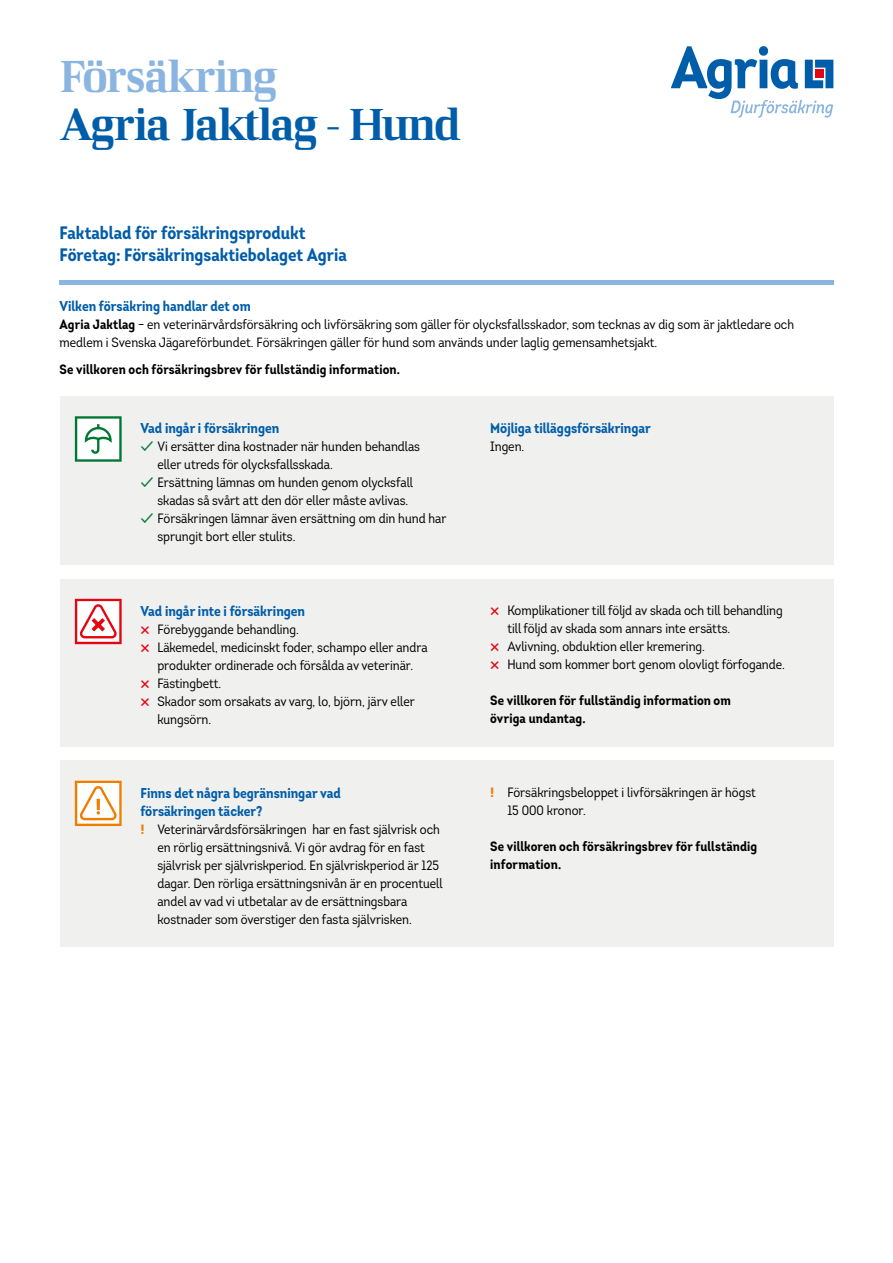
<style>
.page{position:relative;width:893px;height:1263px;background:#fff}
.page>*{position:absolute;margin:0;border:0;box-sizing:border-box;transform-origin:0 0}
.t1{font:45px "LF Rubrik";letter-spacing:-.05em;color:#005da9}
.t2{font:45px "LF Rubrik";letter-spacing:-.035em;color:#8ab5e1}
.t3{font:700 18px/22.5px "Intro Cond";color:#005da9}
.t4{font:700 14.25px/18px "Intro Cond";color:#005da9}
.t5{font:13.5px/18px "Intro Cond";color:#000}
.t6{font:700 13.5px/18px "Intro Cond";letter-spacing:.01em;color:#000}
.s1{font-weight:700}
.s2{color:#007833}
</style>
<div class="page">
<div style="left:60px;top:280px;width:773px;height:5px;background:#8ab5e1"></div>
<svg style="left:671px;top:46px;width:162px;height:72px"></svg>
<div style="left:60px;top:396px;width:773px;height:168px;background:#f0f0ef"></div>
<div style="left:60px;top:579px;width:773px;height:168px;background:#f0f0ef"></div>
<div style="left:60px;top:760px;width:773px;height:186px;background:#f0f0ef"></div>
<svg style="left:75px;top:416px;width:47px;height:46px"></svg>
<svg style="left:75px;top:598px;width:47px;height:46px"></svg>
<svg style="left:75px;top:780px;width:47px;height:46px"></svg>
<h1 class="t2" style="left:60px;top:49px;width:219px">Försäkring</h1>
<h1 class="t1" style="left:60px;top:97px;width:402px">Agria Jaktlag - Hund</h1>
<h2 class="t3" style="left:60px;top:221px;width:289px">Faktablad för försäkringsprodukt<br>Företag: Försäkringsaktiebolaget Agria</h2>
<p class="t4" style="left:60px;top:297px;width:193px">Vilken försäkring handlar det om</p>
<p class="t5" style="left:60px;top:316px;width:736px"><span class="s1">Agria Jaktlag</span> – en veterinärvårdsförsäkring och livförsäkring som gäller för olycksfallsskador, som tecknas av dig som är jaktledare och medlem i Svenska Jägareförbundet. Försäkringen gäller för hund som används under laglig gemensamhetsjakt.</p>
<p class="t6" style="left:60px;top:361px;width:342px">Se villkoren och försäkringsbrev för fullständig information.</p>
<p class="t4" style="left:140px;top:419px;width:140px">Vad ingår i försäkringen</p>
<p class="t5" style="left:157px;top:438px;width:264px;text-indent:-17px"><span class="s2">✓</span> Vi ersätter dina kostnader när hunden behandlas eller utreds för olycksfallsskada.</p>
<p class="t5" style="left:157px;top:474px;width:257px;text-indent:-17px"><span class="s2">✓</span> Ersättning lämnas om hunden genom olycksfall skadas så svårt att den dör eller måste avlivas.</p>
<p class="t5" style="left:157px;top:509px;width:291px;text-indent:-17px"><span class="s2">✓</span> Försäkringen lämnar även ersättning om din hund har sprungit bort eller stulits.</p>
<p class="t4" style="left:140px;top:602px;width:166px">Vad ingår inte i försäkringen</p>
<p class="t5" style="left:157px;top:620px;width:272px">Förebyggande behandling.<br>Läkemedel, medicinskt foder, schampo eller andra produkter ordinerade och försålda av veterinär.<br>Fästingbett.<br>Skador som orsakats av varg, lo, björn, järv eller kungsörn.</p>
<p class="t4" style="left:140px;top:783px;width:202px">Finns det några begränsningar vad försäkringen täcker?</p>
<p class="t5" style="left:157px;top:820px;width:287px">Veterinärvårdsförsäkringen har en fast självrisk och en rörlig ersättningsnivå. Vi gör avdrag för en fast självrisk per självriskperiod. En självriskperiod är 125 dagar. Den rörliga ersättningsnivån är en procentuell andel av vad vi utbetalar av de ersättningsbara kostnader som överstiger den fasta självrisken.</p>
<p class="t4" style="left:490px;top:419px;width:162px">Möjliga tilläggsförsäkringar</p>
<p class="t5" style="left:490px;top:438px;width:35px">Ingen.</p>
<p class="t5" style="left:507px;top:601px;width:279px">Komplikationer till följd av skada och till behandling till följd av skada som annars inte ersätts.<br>Avlivning, obduktion eller kremering.<br>Hund som kommer bort genom olovligt förfogande.</p>
<p class="t6" style="left:490px;top:691px;width:242px">Se villkoren för fullständig information om övriga undantag.</p>
<p class="t5" style="left:507px;top:783px;width:250px">Försäkringsbeloppet i livförsäkringen är högst<br>15 000 kronor.</p>
<p class="t6" style="left:490px;top:837px;width:268px">Se villkoren och försäkringsbrev för fullständig information.</p>
</div>
